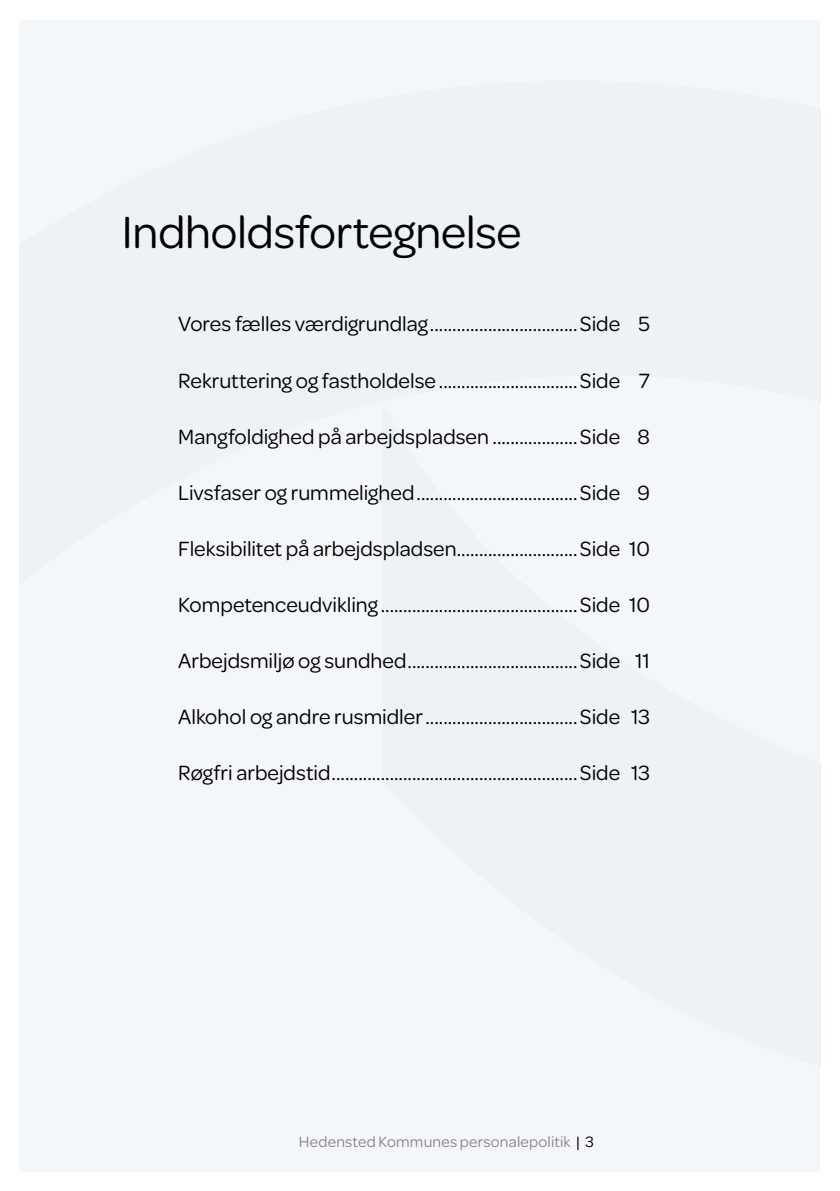
<style>
.page{position:relative;width:840px;height:1191px;background:#fff}
.page>*{position:absolute;margin:0;border:0;box-sizing:border-box;transform-origin:0 0}
.Underrubrik_20_24{font:48px "Omnes";letter-spacing:-.005em;color:#000}
.Brød{font:22px "Omnes";color:#000}
.t1{font:16px "Omnes";letter-spacing:.015em;color:#878787}
.s1{color:#000}
</style>
<div class="page">
<div style="left:20px;top:20px;width:799px;height:1145px;background:#f4f7f9"></div>
<h2 class="Underrubrik_20_24" style="left:121px;top:200px;width:401px">Indholdsfortegnelse</h2>
<p class="Brød" style="left:178px;top:309px;width:473px">Vores fælles værdigrundlag.................................Side 5</p>
<p class="Brød" style="left:178px;top:365px;width:473px">Rekruttering og fastholdelse...............................Side 7</p>
<p class="Brød" style="left:178px;top:421px;width:473px">Mangfoldighed på arbejdspladsen ...................Side 8</p>
<p class="Brød" style="left:178px;top:477px;width:473px">Livsfaser og rummelighed....................................Side 9</p>
<p class="Brød" style="left:178px;top:533px;width:473px">Fleksibilitet på arbejdspladsen...........................Side 10</p>
<p class="Brød" style="left:178px;top:589px;width:473px">Kompetenceudvikling ............................................Side 10</p>
<p class="Brød" style="left:178px;top:645px;width:473px">Arbejdsmiljø og sundhed......................................Side 11</p>
<p class="Brød" style="left:178px;top:701px;width:473px">Alkohol og andre rusmidler..................................Side 13</p>
<p class="Brød" style="left:178px;top:757px;width:473px">Røgfri arbejdstid.......................................................Side 13</p>
<p class="t1" style="left:299px;top:1130px;width:296px">Hedensted Kommunes personalepolitik <span class="s1">| 3</span></p>
</div>
